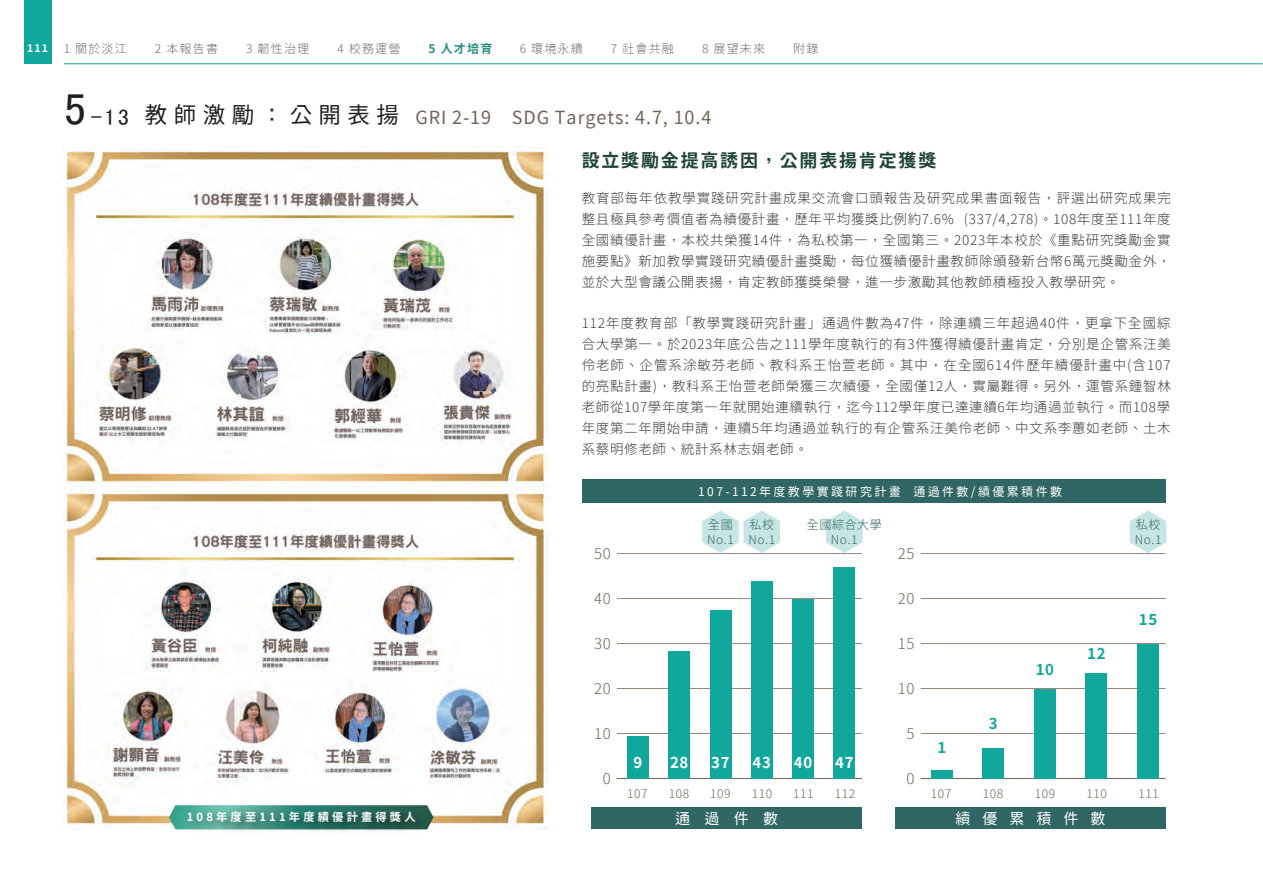
<style>
.page{position:relative;width:1263px;height:893px;background:#fff}
.page>*{position:absolute;margin:0;border:0;box-sizing:border-box;transform-origin:0 0}
.t1{font:18px "Taipei Sans TC Beta";letter-spacing:.05em;color:#716557}
.t2{font:700 18px "Taipei Sans TC Beta";letter-spacing:.1em;color:#1e4438}
.t3{font:300 15px "Taipei Sans TC Beta";letter-spacing:.05em;color:#716557}
.t4{font:700 15px "Taipei Sans TC Beta";letter-spacing:.05em;color:#fff}
.t5{font:15px "Taipei Sans TC Beta";letter-spacing:.8em;color:#fff}
.t6{font:700 15px "Taipei Sans TC Beta";color:#12a79d}
.t7{font:300 13.5px/21px "Taipei Sans TC Beta";letter-spacing:.05em;color:#3e3e3f;text-align:justify}
.t8{font:300 12px "Taipei Sans TC Beta";letter-spacing:.1em;color:#6c6d70}
.t9{font:300 12px "Taipei Sans TC Beta";letter-spacing:.05em;color:#716557}
.t10{font:12px "Taipei Sans TC Beta";letter-spacing:.2em;color:#fff}
.t11{font:300 12px/15px "Taipei Sans TC Beta";letter-spacing:.05em;color:#306663}
.t12{font:700 12px "Taipei Sans TC Beta";color:#299085}
.t13{font:700 11.25px "Taipei Sans TC Beta";letter-spacing:.285em;color:#fff}
.t14{font:700 10.5px "Taipei Sans TC Beta";color:#fff}
.s1{font-family:"MS P Gothic";font-size:45px;color:#231f20}
.s2{font-family:"MS P Gothic";font-size:22.5px;color:#231f20}
.s3{font-size:22.5px;color:#231f20}
</style>
<div class="page">
<svg style="left:702px;top:511px;width:78px;height:42px"></svg>
<svg style="left:826px;top:511px;width:37px;height:42px"></svg>
<svg style="left:1130px;top:511px;width:36px;height:42px"></svg>
<div style="left:582px;top:479px;width:583px;height:24px;background:#306663"></div>
<div style="left:592px;top:807px;width:270px;height:22px;background:#306663"></div>
<div style="left:895px;top:807px;width:270px;height:22px;background:#306663"></div>
<div style="left:24px;top:0;width:27px;height:64px;background:#12a79d"></div>
<hr style="left:64px;top:63px;width:1199px;height:1px;background:#12a79d">
<img style="left:65px;top:151px;width:482px;height:678px">
<hr style="left:617px;top:778px;width:245px;height:1px;background:#716557">
<hr style="left:617px;top:553px;width:245px;height:1px;background:#9b8679">
<hr style="left:617px;top:598px;width:245px;height:1px;background:#9b8679">
<hr style="left:617px;top:643px;width:245px;height:1px;background:#9b8679">
<hr style="left:617px;top:688px;width:245px;height:1px;background:#9b8679">
<hr style="left:617px;top:733px;width:245px;height:1px;background:#9b8679">
<hr style="left:921px;top:778px;width:244px;height:1px;background:#716557">
<hr style="left:921px;top:553px;width:244px;height:1px;background:#9b8679">
<hr style="left:921px;top:598px;width:244px;height:1px;background:#9b8679">
<hr style="left:921px;top:643px;width:244px;height:1px;background:#9b8679">
<hr style="left:921px;top:688px;width:244px;height:1px;background:#9b8679">
<hr style="left:921px;top:733px;width:244px;height:1px;background:#9b8679">
<div style="left:627px;top:736px;width:22px;height:42px;background:#12a79d"></div>
<div style="left:931px;top:769px;width:21px;height:9px;background:#12a79d"></div>
<div style="left:982px;top:748px;width:22px;height:30px;background:#12a79d"></div>
<div style="left:1034px;top:688px;width:22px;height:90px;background:#12a79d"></div>
<div style="left:1086px;top:673px;width:21px;height:105px;background:#12a79d"></div>
<div style="left:1137px;top:643px;width:22px;height:135px;background:#12a79d"></div>
<div style="left:668px;top:651px;width:22px;height:127px;background:#12a79d"></div>
<div style="left:710px;top:610px;width:21px;height:168px;background:#12a79d"></div>
<div style="left:751px;top:581px;width:22px;height:197px;background:#12a79d"></div>
<div style="left:792px;top:598px;width:22px;height:180px;background:#12a79d"></div>
<div style="left:833px;top:567px;width:22px;height:211px;background:#12a79d"></div>
<svg style="left:169px;top:805px;width:9px;height:24px"></svg>
<img style="left:178px;top:803px;width:255px;height:28px">
<p class="t14" style="left:27px;top:42px;width:22px">111</p>
<p class="t8" style="left:64px;top:42px;width:65px">1 關於淡江</p>
<p class="t8" style="left:155px;top:42px;width:65px">2 本報告書</p>
<p class="t8" style="left:246px;top:42px;width:65px">3 韌性治理</p>
<p class="t8" style="left:337px;top:42px;width:65px">4 校務運營</p>
<p class="t12" style="left:428px;top:42px;width:65px">5 人才培育</p>
<p class="t8" style="left:520px;top:42px;width:65px">6 環境永續</p>
<p class="t8" style="left:611px;top:42px;width:65px">7 社會共融</p>
<p class="t8" style="left:702px;top:42px;width:65px">8 展望未來</p>
<p class="t8" style="left:793px;top:42px;width:27px">附錄</p>
<h1 class="t1" style="left:64px;top:108px;width:649px"><span class="s1">5</span><span class="s2">-13</span> <span class="s3">教師激勵：公開表揚</span> GRI 2-19 SDG Targets: 4.7, 10.4</h1>
<h1 class="t2" style="left:582px;top:150px;width:356px">設立獎勵金提高誘因，公開表揚肯定獲獎</h1>
<p class="t7" style="left:582px;top:188px;width:591px">教育部每年依教學實踐研究計畫成果交流會口頭報告及研究成果書面報告，評選出研究成果完整且極具參考價值者為績優計畫，歷年平均獲獎比例約7.6% (337/4,278)。108年度至111年度全國績優計畫，本校共榮獲14件，為私校第一，全國第三。2023年本校於《重點研究獎勵金實施要點》新加教學實踐研究績優計畫獎勵，每位獲績優計畫教師除頒發新台幣6萬元獎勵金外，並於大型會議公開表揚，肯定教師獲獎榮譽，進一步激勵其他教師積極投入教學研究。</p>
<p class="t7" style="left:582px;top:313px;width:591px">112年度教育部「教學實踐研究計畫」通過件數為47件，除連續三年超過40件，更拿下全國綜合大學第一。於2023年底公告之111學年度執行的有3件獲得績優計畫肯定，分別是企管系汪美伶老師、企管系涂敏芬老師、教科系王怡萱老師。其中，在全國614件歷年績優計畫中(含107的亮點計畫)，教科系王怡萱老師榮獲三次績優，全國僅12人，實屬難得。另外，運管系鍾智林老師從107學年度第一年就開始連續執行，迄今112學年度已達連續6年均通過並執行。而108學年度第二年開始申請，連續5年均通過並執行的有企管系汪美伶老師、中文系李蕙如老師、土木系蔡明修老師、統計系林志娟老師。</p>
<p class="t10" style="left:698px;top:484px;width:365px">107-112年度教學實踐研究計畫 通過件數/績優累積件數</p>
<p class="t13" style="left:187px;top:811px;width:230px">108年度至111年度績優計畫得獎人</p>
<p class="t3" style="left:594px;top:545px;width:18px">50</p>
<p class="t3" style="left:594px;top:590px;width:18px">40</p>
<p class="t3" style="left:594px;top:635px;width:18px">30</p>
<p class="t3" style="left:594px;top:680px;width:18px">20</p>
<p class="t3" style="left:594px;top:725px;width:18px">10</p>
<p class="t3" style="left:603px;top:770px;width:10px">0</p>
<p class="t11" style="left:707px;top:517px;width:28px">全國<br>No.1</p>
<p class="t11" style="left:748px;top:517px;width:28px">私校<br>No.1</p>
<p class="t11" style="left:1135px;top:517px;width:28px">私校<br>No.1</p>
<p class="t11" style="left:807px;top:517px;width:76px;text-align:center">全國綜合大學<br>No.1</p>
<p class="t4" style="left:634px;top:754px;width:10px">9</p>
<p class="t4" style="left:711px;top:754px;width:20px">37</p>
<p class="t4" style="left:752px;top:754px;width:20px">43</p>
<p class="t4" style="left:794px;top:754px;width:20px">40</p>
<p class="t4" style="left:835px;top:754px;width:20px">47</p>
<p class="t4" style="left:670px;top:754px;width:20px">28</p>
<p class="t9" style="left:627px;top:787px;width:22px">107</p>
<p class="t9" style="left:669px;top:787px;width:22px">108</p>
<p class="t9" style="left:710px;top:787px;width:22px">109</p>
<p class="t9" style="left:752px;top:787px;width:22px">110</p>
<p class="t9" style="left:793px;top:787px;width:22px">111</p>
<p class="t9" style="left:835px;top:787px;width:22px">112</p>
<p class="t3" style="left:898px;top:545px;width:18px">25</p>
<p class="t3" style="left:898px;top:590px;width:18px">20</p>
<p class="t3" style="left:898px;top:635px;width:18px">15</p>
<p class="t3" style="left:898px;top:680px;width:18px">10</p>
<p class="t3" style="left:907px;top:725px;width:10px">5</p>
<p class="t3" style="left:907px;top:770px;width:10px">0</p>
<p class="t6" style="left:937px;top:739px;width:10px">1</p>
<p class="t6" style="left:989px;top:715px;width:10px">3</p>
<p class="t6" style="left:1036px;top:661px;width:20px">10</p>
<p class="t6" style="left:1087px;top:645px;width:20px">12</p>
<p class="t6" style="left:1139px;top:611px;width:20px">15</p>
<p class="t9" style="left:931px;top:787px;width:22px">107</p>
<p class="t9" style="left:983px;top:787px;width:22px">108</p>
<p class="t9" style="left:1035px;top:787px;width:22px">109</p>
<p class="t9" style="left:1086px;top:787px;width:22px">110</p>
<p class="t9" style="left:1138px;top:787px;width:22px">111</p>
<p class="t5" style="left:675px;top:810px;width:105px">通過件數</p>
<p class="t5" style="left:955px;top:810px;width:151px">績優累積件數</p>
</div>
